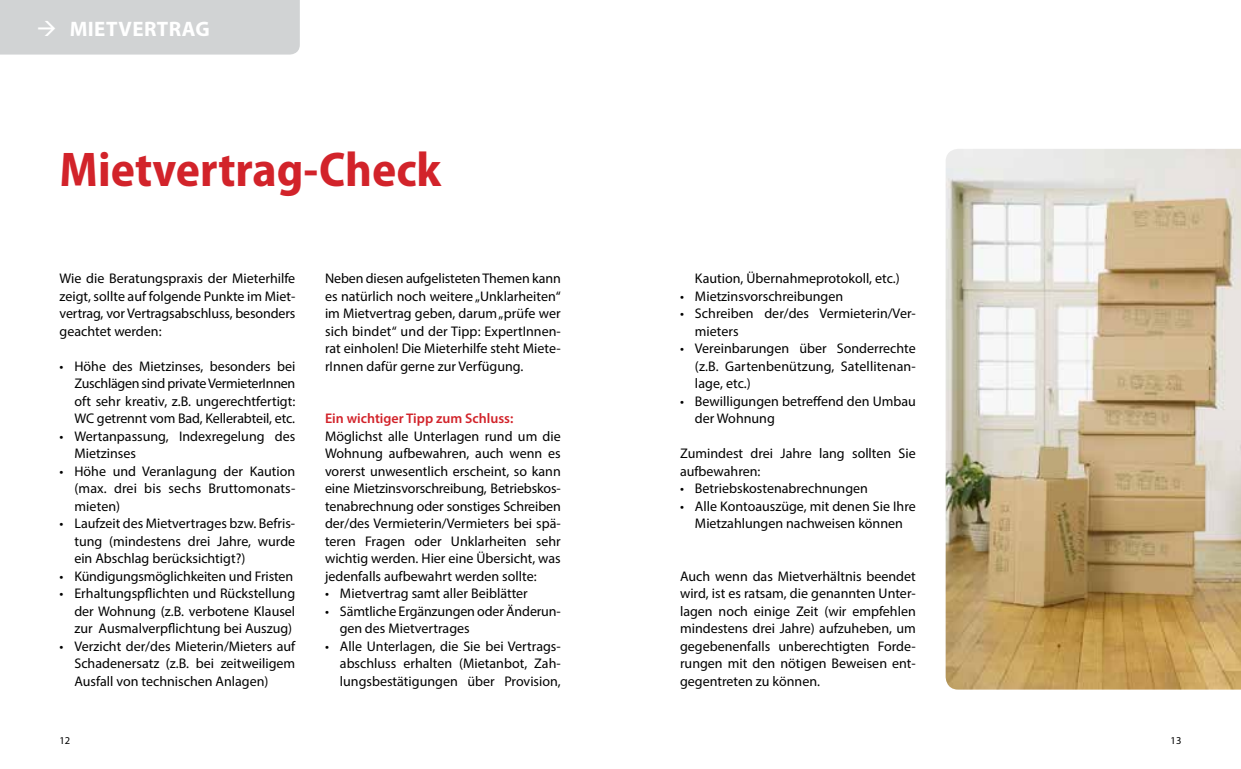
<style>
.page{position:relative;width:1241px;height:769px;background:#fff}
.page>*{position:absolute;margin:0;border:0;box-sizing:border-box;transform-origin:0 0}
.t1{font:700 semi-condensed 49px "Myriad Pro";color:#d2232a}
.t2{font:700 21px "Myriad Pro";letter-spacing:.02em;color:#fff}
.t3{font:14px/17.5px "Myriad Pro";color:#000;text-align:justify}
.t4{font:600 14px "Myriad Pro";color:#d2232a}
.t5{font:10.5px "Myriad Pro";color:#000}
</style>
<div class="page">
<div style="left:0;top:0;width:300px;height:55px;background:#d1d3d4"></div>
<img style="left:945px;top:149px;width:295px;height:541px">
<h2 class="t2" style="left:36px;top:15px;width:175px">→ MIETVERTRAG</h2>
<h1 class="t1" style="left:60px;top:142px;width:383px">Mietvertrag-Check</h1>
<p class="t3" style="left:60px;top:270px;width:237px">Wie die Beratungspraxis der Mieterhilfe zeigt, sollte auf folgende Punkte im Miet&shy;vertrag, vor Vertragsabschluss, besonders geachtet werden:</p>
<p class="t3" style="left:74px;top:357px;width:222px;text-indent:-15px">• Höhe des Mietzinses, besonders bei Zuschlägen sind private VermieterInnen oft sehr kreativ, z.B. ungerechtfertigt:<br>WC getrennt vom Bad, Kellerabteil, etc.</p>
<p class="t3" style="left:74px;top:427px;width:222px;text-indent:-15px">• Wertanpassung, Indexregelung des<br>Mietzinses</p>
<p class="t3" style="left:74px;top:462px;width:222px;text-indent:-15px">• Höhe und Veranlagung der Kaution (max. drei bis sechs Bruttomonats&shy;mieten)</p>
<p class="t3" style="left:74px;top:515px;width:222px;text-indent:-15px">• Laufzeit des Mietvertrages bzw. Befris&shy;tung (mindestens drei Jahre, wurde ein Abschlag berücksichtigt?)</p>
<p class="t3" style="left:59px;top:567px;width:235px">• Kündigungsmöglichkeiten und Fristen</p>
<p class="t3" style="left:74px;top:585px;width:222px;text-indent:-15px">• Erhaltungspflichten und Rückstellung der Wohnung (z.B. verbotene Klausel zur Ausmalverpflichtung bei Auszug)</p>
<p class="t3" style="left:74px;top:637px;width:222px;text-indent:-15px">• Verzicht der/des Mieterin/Mieters auf Schadenersatz (z.B. bei zeitweiligem Ausfall von technischen Anlagen)</p>
<p class="t3" style="left:325px;top:270px;width:237px">Neben diesen aufgelisteten Themen kann es natürlich noch weitere „Unklarheiten“ im Mietvertrag geben, darum „prüfe wer sich bindet“ und der Tipp: ExpertInnen&shy;rat einholen! Die Mieterhilfe steht Miete&shy;rInnen dafür gerne zur Verfügung.</p>
<p class="t4" style="left:325px;top:410px;width:190px">Ein wichtiger Tipp zum Schluss:</p>
<p class="t3" style="left:325px;top:427px;width:237px">Möglichst alle Unterlagen rund um die Wohnung aufbewahren, auch wenn es vorerst unwesentlich erscheint, so kann eine Mietzinsvorschreibung, Betriebskos&shy;tenabrechnung oder sonstiges Schreiben der/des Vermieterin/Vermieters bei spä&shy;teren Fragen oder Unklarheiten sehr wichtig werden. Hier eine Übersicht, was jedenfalls aufbewahrt werden sollte:</p>
<p class="t3" style="left:325px;top:585px;width:204px">• Mietvertrag samt aller Beiblätter</p>
<p class="t3" style="left:340px;top:602px;width:222px;text-indent:-15px">• Sämtliche Ergänzungen oder Änderun&shy;gen des Mietvertrages</p>
<p class="t3" style="left:340px;top:637px;width:222px;text-indent:-15px">• Alle Unterlagen, die Sie bei Vertrags&shy;abschluss erhalten (Mietanbot, Zah&shy;lungsbestätigungen über Provision,</p>
<p class="t3" style="left:694px;top:270px;width:206px">Kaution, Übernahmeprotokoll, etc.)</p>
<p class="t3" style="left:680px;top:287px;width:165px">• Mietzinsvorschreibungen</p>
<p class="t3" style="left:694px;top:305px;width:222px;text-indent:-15px">• Schreiben der/des Vermieterin/Ver&shy;mieters</p>
<p class="t3" style="left:694px;top:340px;width:222px;text-indent:-15px">• Vereinbarungen über Sonderrechte (z.B. Gartenbenützung, Satellitenan&shy;lage, etc.)</p>
<p class="t3" style="left:694px;top:392px;width:222px;text-indent:-15px">• Bewilligungen betreffend den Umbau der Wohnung</p>
<p class="t3" style="left:680px;top:445px;width:237px">Zumindest drei Jahre lang sollten Sie aufbewahren:</p>
<p class="t3" style="left:680px;top:480px;width:189px">• Betriebskostenabrechnungen</p>
<p class="t3" style="left:680px;top:497px;width:237px;text-align:center">• Alle Kontoauszüge, mit denen Sie Ihre<br>Mietzahlungen nachweisen können</p>
<p class="t3" style="left:680px;top:567px;width:237px">Auch wenn das Mietverhältnis beendet wird, ist es ratsam, die genannten Unter&shy;lagen noch einige Zeit (wir empfehlen mindestens drei Jahre) aufzuheben, um gegebenenfalls unberechtigten Forde&shy;rungen mit den nötigen Beweisen ent&shy;gegentreten zu können.</p>
<p class="t5" style="left:60px;top:734px;width:12px">12</p>
<p class="t5" style="left:1170px;top:734px;width:12px">13</p>
</div>
